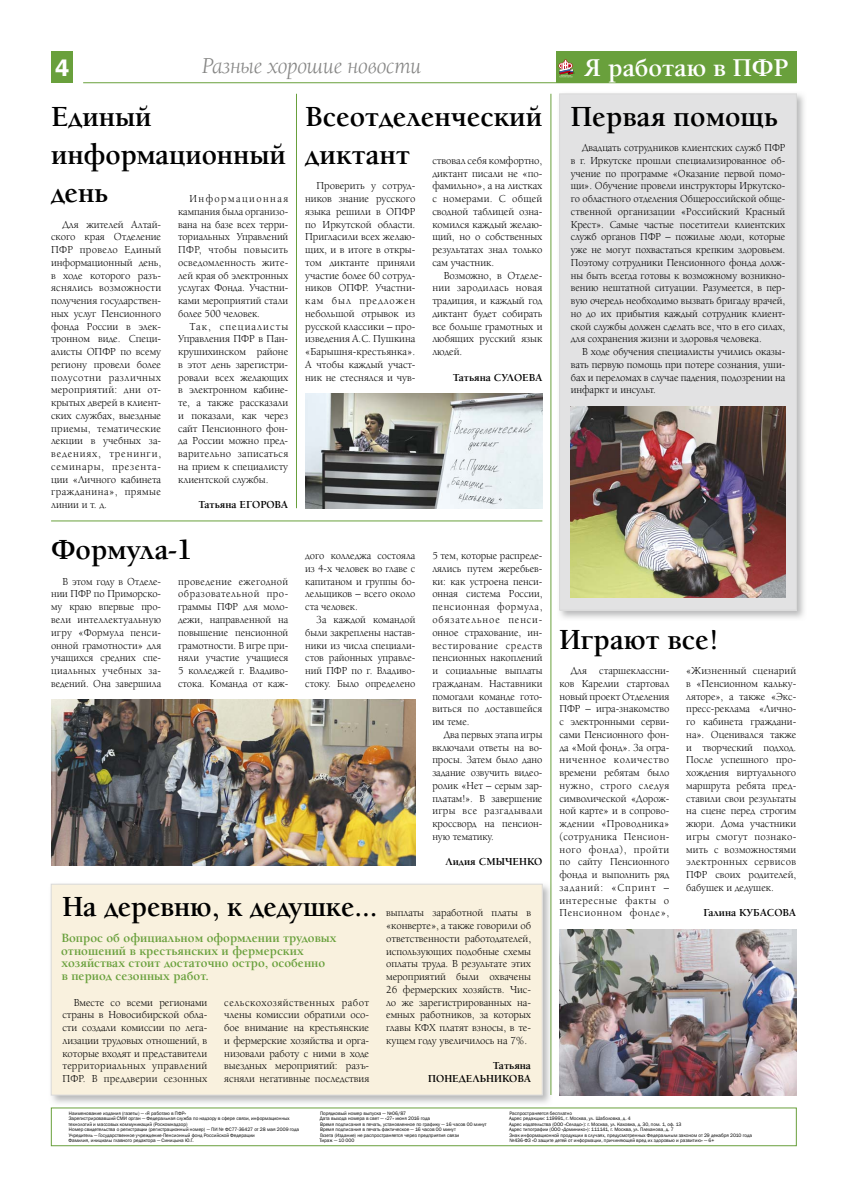
<style>
.page{position:relative;width:842px;height:1191px;background:#fff}
.page>*{position:absolute;margin:0;border:0;box-sizing:border-box;transform-origin:0 0}
.t1{font:700 30px/38.3px "Alliance C";color:#000}
.t2{font:700 26.4px "Alliance C";color:#fff}
.t3{font:600 24px "Franklin Gothic";color:#fff}
.t4{font:italic 23.4px "Alliance C";letter-spacing:-.01em;color:#868685}
.t5{font:700 13px/12.8px "Alliance C";letter-spacing:.005em;color:#69a03c}
.t6{font:11px/12.8px "Alliance C";letter-spacing:-.005em;color:#000;text-align:justify}
.t7{font:11px/12.8px "Alliance C";letter-spacing:-.005em;color:#000;text-align:justify;scale:.96 1}
.t8{font:700 11px/12.8px "Alliance C";color:#000;text-align:right}
.t9{font:5px/5.5px "Franklin Gothic";color:#000}
</style>
<div class="page">
<img style="left:50px;top:882px;width:501px;height:221px">
<div style="left:51px;top:884px;width:491px;height:211px;background:#f9f1de"></div>
<div style="left:51px;top:884px;width:491px;height:211px;border:1px solid #d9d9d9"></div>
<img style="left:559px;top:93px;width:245px;height:525px">
<div style="left:560px;top:94px;width:236px;height:516px;background:#e2e2e3"></div>
<div style="left:559px;top:94px;width:238px;height:516px;border:1px solid #d9d9d9"></div>
<div style="left:51px;top:51px;width:22px;height:32px;background:#69a03c"></div>
<hr style="left:83px;top:82px;width:714px;height:1px;background:#69a03c">
<div style="left:556px;top:51px;width:241px;height:32px;background:#69a03c"></div>
<svg style="left:559px;top:60px;width:14px;height:17px"></svg>
<div style="left:51px;top:1108px;width:746px;height:38px;border:1px solid #69a03c"></div>
<img style="left:305px;top:393px;width:237px;height:115px">
<img style="left:559px;top:929px;width:238px;height:166px">
<img style="left:51px;top:700px;width:364px;height:165px">
<img style="left:571px;top:406px;width:214px;height:191px">
<hr style="left:51px;top:521px;width:491px;height:1px;background:#69a03c">
<hr style="left:551px;top:94px;width:1px;height:1001px;background:#69a03c">
<hr style="left:296px;top:94px;width:1px;height:414px;background:#69a03c">
<h3 class="t3" style="left:55px;top:54px;width:16px">4</h3>
<h3 class="t4" style="left:202px;top:56px;width:221px">Разные хорошие новости</h3>
<h2 class="t2" style="left:584px;top:56px;width:206px">Я работаю в ПФР</h2>
<h1 class="t1" style="left:51px;top:99px;width:236px">Единый информационный</h1>
<h1 class="t1" style="left:51px;top:175px;width:59px">день</h1>
<p class="t6" style="left:51px;top:219px;width:112px;text-indent:11px">Для жителей Алтай&shy;ского края Отделение ПФР провело Единый информационный день, в ходе которого разъ&shy;яснялись возможности получения государствен&shy;ных услуг Пенсионного фонда России в элек&shy;тронном виде. Специ&shy;алисты ОПФР по всему региону провели более полусотни различных мероприятий: дни от&shy;крытых дверей в клиент&shy;ских службах, выездные приемы, тематические лекции в учебных за&shy;ведениях, тренинги, семинары, презента&shy;ции «Личного кабинета гражданина», прямые линии и т. д.</p>
<p class="t7" style="left:178px;top:193px;width:116px;text-indent:11px">Информационная кампания была организо&shy;вана на базе всех терри&shy;ториальных Управлений ПФР, чтобы повысить осведомленность жите&shy;лей края об электронных услугах Фонда. Участни&shy;ками мероприятий стали более 500 человек.</p>
<p class="t6" style="left:178px;top:321px;width:112px;text-indent:11px">Так, специалисты Управления ПФР в Пан&shy;крушихинском районе в этот день зарегистри&shy;ровали всех желающих в электронном кабине&shy;те, а также рассказали и показали, как через сайт Пенсионного фон&shy;да России можно пред&shy;варительно записаться на прием к специалисту клиентской службы.</p>
<p class="t8" style="left:199px;top:499px;width:91px">Татьяна ЕГОРОВА</p>
<h1 class="t1" style="left:51px;top:533px;width:143px">Формула-1</h1>
<p class="t7" style="left:51px;top:576px;width:116px;text-indent:11px">В этом году в Отделе&shy;нии ПФР по Приморско&shy;му краю впервые про&shy;вели интеллектуальную игру «Формула пенси&shy;онной грамотности» для учащихся средних спе&shy;циальных учебных за&shy;ведений. Она завершила</p>
<p class="t7" style="left:178px;top:576px;width:116px">проведение ежегодной образовательной про&shy;граммы ПФР для моло&shy;дежи, направленной на повышение пенсионной грамотности. В игре при&shy;няли участие учащиеся 5 колледжей г. Владиво&shy;стока. Команда от каж-</p>
<h1 class="t1" style="left:305px;top:99px;width:239px">Всеотделенческий</h1>
<h1 class="t1" style="left:305px;top:137px;width:106px">диктант</h1>
<p class="t6" style="left:305px;top:180px;width:112px;text-indent:11px">Проверить у сотруд&shy;ников знание русского языка решили в ОПФР по Иркутской области.<br>Пригласили всех желаю&shy;щих, и в итоге в откры&shy;том диктанте приняли участие более 60 сотруд&shy;ников ОПФР. Участни&shy;кам был предложен небольшой отрывок из русской классики – про&shy;изведения А.С. Пушкина «Барышня-крестьянка».<br>А чтобы каждый участ&shy;ник не стеснялся и чув-</p>
<p class="t6" style="left:432px;top:155px;width:112px">ствовал себя комфортно, диктант писали не «по&shy;фамильно», а на листках с номерами. С общей сводной таблицей озна&shy;комился каждый желаю&shy;щий, но о собственных результатах знал только сам участник.</p>
<p class="t6" style="left:432px;top:270px;width:112px;text-indent:11px">Возможно, в Отделе&shy;нии зародилась новая традиция, и каждый год диктант будет собирать все больше грамотных и любящих русский язык людей.</p>
<p class="t8" style="left:453px;top:371px;width:91px">Татьяна СУЛОЕВА</p>
<p class="t7" style="left:305px;top:550px;width:116px">дого колледжа состояла из 4-х человек во главе с капитаном и группы бо&shy;лельщиков – всего около ста человек.</p>
<p class="t7" style="left:305px;top:614px;width:116px;text-indent:11px">За каждой командой были закреплены настав&shy;ники из числа специали&shy;стов районных управле&shy;ний ПФР по г. Владиво&shy;стоку. Было определено</p>
<p class="t7" style="left:432px;top:550px;width:116px">5 тем, которые распреде&shy;лялись путем жеребьев&shy;ки: как устроена пенси&shy;онная система России, пенсионная формула, обязательное пенси&shy;онное страхование, ин&shy;вестирование средств пенсионных накоплений и социальные выплаты гражданам. Наставники помогали команде гото&shy;виться по доставшейся им теме.</p>
<p class="t7" style="left:432px;top:729px;width:116px;text-indent:11px">Два первых этапа игры включали ответы на во&shy;просы. Затем было дано задание озвучить видео&shy;ролик «Нет – серым зар&shy;платам!». В завершение игры все разгадывали кроссворд на пенсион&shy;ную тематику.</p>
<p class="t8" style="left:445px;top:856px;width:98px">Лидия СМЫЧЕНКО</p>
<h1 class="t1" style="left:62px;top:890px;width:317px">На деревню, к дедушке...</h1>
<p class="t5" style="left:61px;top:932px;width:277px">Вопрос об официальном оформлении трудовых отношений в крестьянских и фермерских хозяйствах стоит достаточно остро, особенно<br>в период сезонных работ.</p>
<p class="t6" style="left:62px;top:997px;width:146px;text-indent:11px">Вместе со всеми регионами страны в Новосибирской обла&shy;сти создали комиссии по лега&shy;лизации трудовых отношений, в которые входят и представители территориальных управлений ПФР. В преддверии сезонных</p>
<p class="t6" style="left:224px;top:997px;width:146px">сельскохозяйственных работ члены комиссии обратили осо&shy;бое внимание на крестьянские и фермерские хозяйства и орга&shy;низовали работу с ними в ходе выездных мероприятий: разъ&shy;ясняли негативные последствия</p>
<p class="t6" style="left:386px;top:907px;width:146px">выплаты заработной платы в «конверте», а также говорили об ответственности работодателей, использующих подобные схемы оплаты труда. В результате этих мероприятий были охвачены 26 фермерских хозяйств. Чис&shy;ло же зарегистрированных на&shy;емных работников, за которых главы КФХ платят взносы, в те&shy;кущем году увеличилось на 7%.</p>
<p class="t8" style="left:428px;top:1060px;width:104px">Татьяна<br>ПОНЕДЕЛЬНИКОВА</p>
<h1 class="t1" style="left:571px;top:99px;width:209px">Первая помощь</h1>
<p class="t7" style="left:571px;top:142px;width:225px;text-indent:11px">Двадцать сотрудников клиентских служб ПФР в г. Иркутске прошли специализированное об&shy;учение по программе «Оказание первой помо&shy;щи». Обучение провели инструкторы Иркутско&shy;го областного отделения Общероссийской обще&shy;ственной организации «Российский Красный Крест». Самые частые посетители клиентских служб органов ПФР – пожилые люди, которые уже не могут похвастаться крепким здоровьем.<br>Поэтому сотрудники Пенсионного фонда долж&shy;ны быть всегда готовы к возможному возникно&shy;вению нештатной ситуации. Разумеется, в пер&shy;вую очередь необходимо вызвать бригаду врачей, но до их прибытия каждый сотрудник клиент&shy;ской службы должен сделать все, что в его силах, для сохранения жизни и здоровья человека.</p>
<p class="t6" style="left:571px;top:346px;width:216px;text-indent:11px">В ходе обучения специалисты учились оказы&shy;вать первую помощь при потере сознания, уши&shy;бах и переломах в случае падения, подозрении на инфаркт и инсульт.</p>
<h1 class="t1" style="left:559px;top:622px;width:161px">Играют все!</h1>
<p class="t6" style="left:559px;top:665px;width:111px;text-indent:11px">Для старшеклассни&shy;ков Карелии стартовал новый проект Отделения ПФР – игра-знакомство с электронными серви&shy;сами Пенсионного фон&shy;да «Мой фонд». За огра&shy;ниченное количество времени ребятам было нужно, строго следуя символической «Дорож&shy;ной карте» и в сопрово&shy;ждении «Проводника» (сотрудника Пенсион&shy;ного фонда), пройти по сайту Пенсионного фонда и выполнить ряд заданий: «Спринт – интересные факты о Пенсионном фонде»,</p>
<p class="t6" style="left:686px;top:665px;width:111px">«Жизненный сценарий в «Пенсионном кальку&shy;ляторе», а также «Экс&shy;пресс-реклама «Лично&shy;го кабинета граждани&shy;на». Оценивался также и творческий подход.<br>После успешного про&shy;хождения виртуального маршрута ребята пред&shy;ставили свои результаты на сцене перед строгим жюри. Дома участники игры смогут познако&shy;мить с возможностями электронных сервисов ПФР своих родителей, бабушек и дедушек.</p>
<p class="t8" style="left:704px;top:907px;width:94px">Галина КУБАСОВА</p>
<p class="t9" style="left:68px;top:1110px;width:232px">Наименование издания (газеты) — «Я работаю в ПФР»<br>Зарегистрировавший СМИ орган — Федеральная служба по надзору в сфере связи, информационных технологий и массовых коммуникаций (Роскомнадзор)<br>Номер свидетельства о регистрации (регистрационный номер) — ПИ № ФС77-36427 от 28 мая 2009 года Учредитель — Государственное учреждение-Пенсионный фонд Российской Федерации<br>Фамилия, инициалы главного редактора — Синицына Ю.Г.</p>
<p class="t9" style="left:320px;top:1110px;width:169px">Порядковый номер выпуска — №06/87<br>Дата выхода номера в свет — «27» июня 2016 года<br>Время подписания в печать, установленное по графику — 16 часов 00 минут Время подписания в печать фактическое — 16 часов 00 минут<br>Газета (Издание) не распространяется через предприятия связи<br>Тираж — 10 000</p>
<p class="t9" style="left:509px;top:1110px;width:244px">Распространяется бесплатно<br>Адрес редакции: 119991, г. Москва, ул. Шаболовка, д. 4<br>Адрес издательства (ООО «Селадо»): г. Москва, ул. Каховка, д. 30, пом. 1, оф. 13<br>Адрес типографии (ООО «Доминико»): 111141, г. Москва, ул. Плеханова, д. 7<br>Знак информационной продукции в случаях, предусмотренных Федеральным законом от 29 декабря 2010 года №436-ФЗ «О защите детей от информации, причиняющей вред их здоровью и развитию» — 6+</p>
</div>
